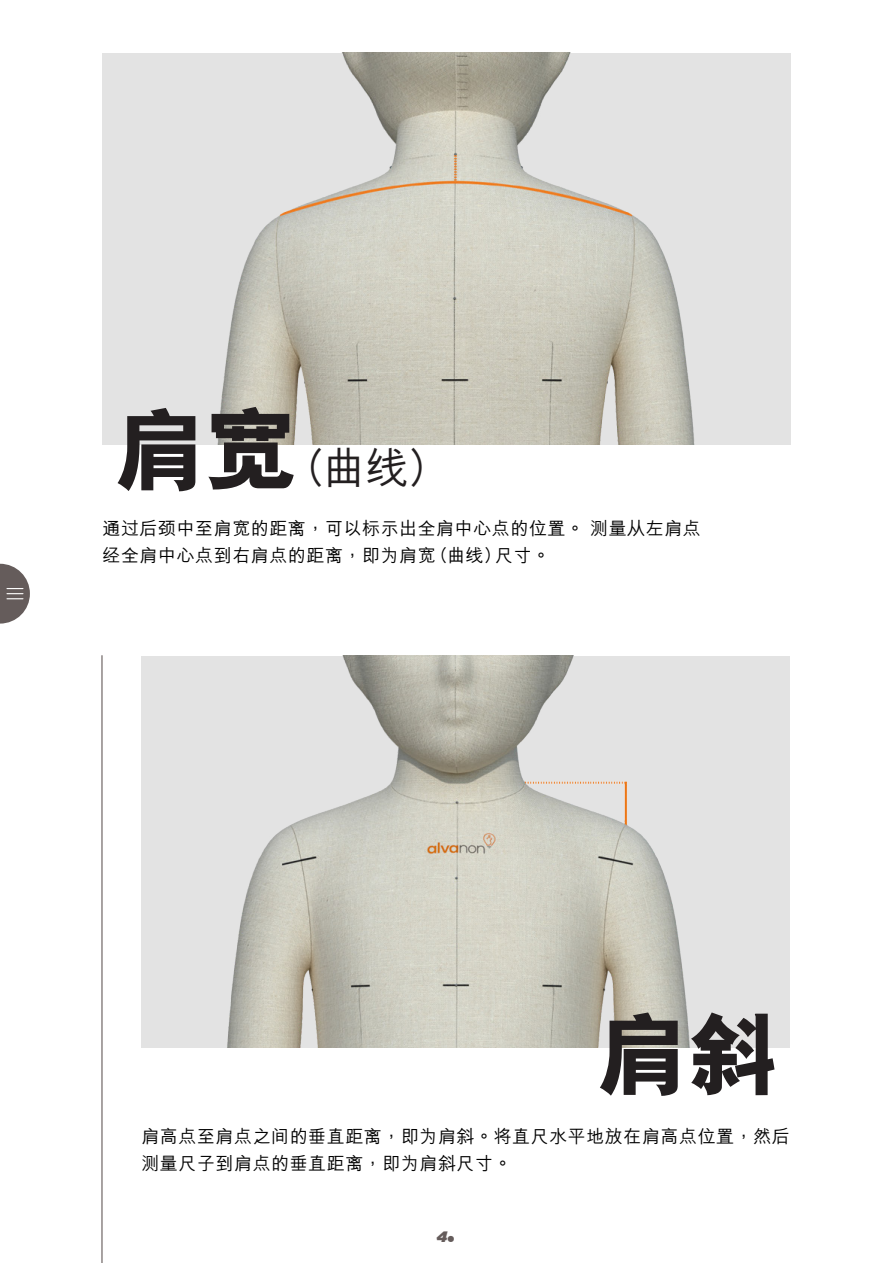
<style>
.page{position:relative;width:893px;height:1263px;background:#fff}
.page>*{position:absolute;margin:0;border:0;box-sizing:border-box;transform-origin:0 0}
.t1{font:800 92.25px "M Hei HKS";color:#231f20}
.t2{font:500 43.2px "M Hei HKS";color:#231f20}
.t3{font:500 18px/27px "M Hei HKS";letter-spacing:.03em;color:#000}
.t4{font:italic 900 15px "Gotham";color:#655c5b}
.s1{font-weight:800;font-size:92.25px}
.s2{font-family:"Futura";font-weight:700;font-style:normal;font-size:30px}
</style>
<div class="page">
<div style="left:102px;top:53px;width:688px;height:391px;background:#e3e3e3"></div>
<img style="left:217px;top:53px;width:478px;height:391px">
<div style="left:141px;top:656px;width:649px;height:391px;background:#e3e3e3"></div>
<hr style="left:101px;top:655px;width:2px;height:608px;background:#655c5b">
<svg style="left:0;top:564px;width:30px;height:60px"></svg>
<img style="left:227px;top:656px;width:463px;height:391px">
<h2 class="t2" style="left:113px;top:437px;width:338px"><span class="s1">肩寬</span>（曲線）</h2>
<p class="t3" style="left:103px;top:513px;width:600px">通過後頸中至肩寬的距離，可以標示出全肩中心點的位置。 測量從左肩點經全肩中心點到右肩點的距離，即為肩寬（曲線）尺寸。</p>
<h1 class="t1" style="left:595px;top:993px;width:186px">肩斜</h1>
<p class="t3" style="left:141px;top:1121px;width:650px">肩高點至肩點之間的垂直距離，即為肩斜。將直尺水平地放在肩高點位置，然後測量尺子到肩點的垂直距離，即為肩斜尺寸。</p>
<p class="t4" style="left:437px;top:1228px;width:21px">4<span class="s2">.</span></p>
</div>
